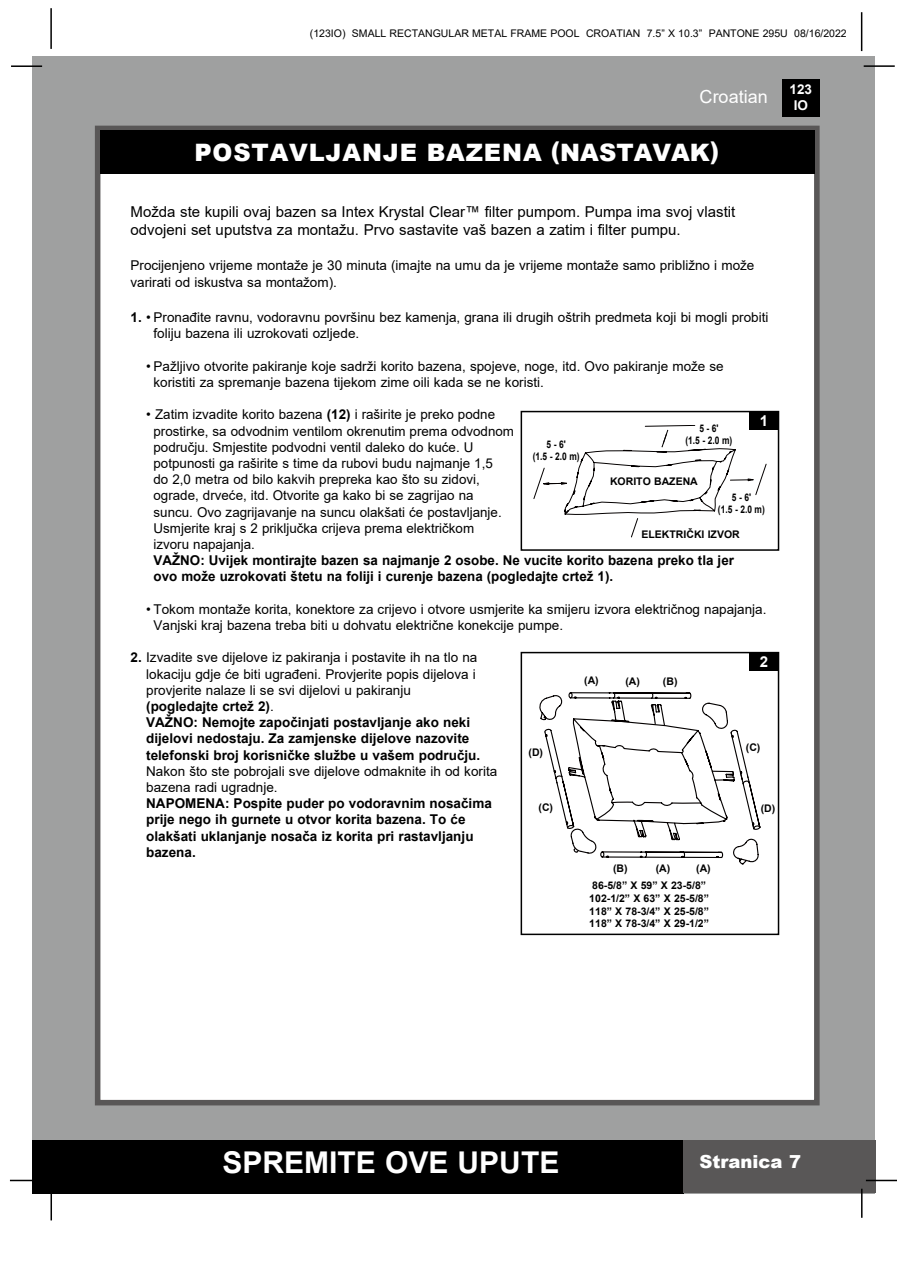
<style>
.page{position:relative;width:897px;height:1264px;background:#fff}
.page>*{position:absolute;margin:0;border:0;box-sizing:border-box;transform-origin:0 0}
.t1{font:700 30px "Arial";color:#fff}
.t2{font:900 24px "Arial";letter-spacing:.035em;color:#fff}
.t3{font:900 18px "Arial";color:#fff}
.t4{font:18px "Arial";color:#fff}
.t5{font:15px/18px "Arial";color:#000}
.t6{font:700 15px "Arial";color:#fff}
.t7{font:13.5px/16.2px "Arial";color:#000}
.t8{font:700 13.5px/16.2px "Arial";color:#000}
.t9{font:700 13.5px/16.2px "Arial";color:#fff;text-align:center}
.t10{font:700 10.5px/12.6px "Arial";color:#000}
.t11{font:10.5px "Arial";color:#000}
.t12{font:700 10.5px/12px "Arial";color:#000;text-align:center;scale:.8 1}
.s1{font-weight:700}
.s2{font-weight:400}
</style>
<div class="page">
<div style="left:33px;top:56px;width:842px;height:1137px;background:#9fa0a0"></div>
<div style="left:782px;top:79px;width:37px;height:38px;background:#000"></div>
<hr style="left:863px;top:65px;width:31px;height:2px;background:#000">
<hr style="left:50px;top:8px;width:2px;height:41px;background:#000">
<hr style="left:860px;top:12px;width:2px;height:39px;background:#000">
<div style="left:33px;top:1140px;width:650px;height:53px;background:#000"></div>
<div style="left:683px;top:1140px;width:192px;height:53px;background:#595757"></div>
<hr style="left:865px;top:1179px;width:31px;height:2px;background:#000">
<hr style="left:860px;top:1188px;width:2px;height:29px;background:#000">
<hr style="left:50px;top:1190px;width:2px;height:30px;background:#000">
<hr style="left:10px;top:1179px;width:31px;height:2px;background:#000">
<hr style="left:11px;top:65px;width:31px;height:2px;background:#000">
<div style="left:95px;top:126px;width:724px;height:979px;background:#fff;border:6px solid #595757"></div>
<div style="left:100px;top:130px;width:714px;height:44px;background:#000"></div>
<svg style="left:533px;top:425px;width:233px;height:113px"></svg>
<div style="left:520px;top:411px;width:259px;height:140px;border:2px solid #000"></div>
<div style="left:749px;top:412px;width:28px;height:18px;background:#000"></div>
<svg style="left:568px;top:692px;width:123px;height:2px"></svg>
<svg style="left:539px;top:694px;width:222px;height:171px"></svg>
<div style="left:520px;top:652px;width:259px;height:283px;border:2px solid #000"></div>
<div style="left:749px;top:653px;width:28px;height:18px;background:#000"></div>
<p class="t11" style="left:310px;top:26px;width:538px">(123IO) SMALL RECTANGULAR METAL FRAME POOL CROATIAN 7.5” X 10.3” PANTONE 295U 08/16/2022</p>
<h3 class="t4" style="left:699px;top:84px;width:70px">Croatian</h3>
<h2 class="t2" style="left:194px;top:135px;width:526px">POSTAVLJANJE BAZENA (NASTAVAK)</h2>
<p class="t9" style="left:789px;top:81px;width:24px">123<br>IO</p>
<p class="t5" style="left:130px;top:203px;width:606px">Možda ste kupili ovaj bazen sa Intex Krystal Clear™ filter pumpom. Pumpa ima svoj vlastit odvojeni set uputstva za montažu. Prvo sastavite vaš bazen a zatim i filter pumpu.</p>
<p class="t7" style="left:130px;top:256px;width:625px;line-height:17px">Procijenjeno vrijeme montaže je 30 minuta (imajte na umu da je vrijeme montaže samo približno i može varirati od iskustva sa montažom).</p>
<p class="t7" style="left:153px;top:309px;width:616px;text-indent:-23px"><span class="s1">1.</span> • Pronađite ravnu, vodoravnu površinu bez kamenja, grana ili drugih oštrih predmeta koji bi mogli probiti foliju bazena ili uzrokovati ozljede.</p>
<p class="t7" style="left:153px;top:358px;width:571px;text-indent:-7px">• Pažljivo otvorite pakiranje koje sadrži korito bazena, spojeve, noge, itd. Ovo pakiranje može se koristiti za spremanje bazena tijekom zime oili kada se ne koristi.</p>
<p class="t7" style="left:153px;top:406px;width:362px;text-indent:-7px">• Zatim izvadite korito bazena <span class="s1">(12)</span> i raširite je preko podne prostirke, sa odvodnim ventilom okrenutim prema odvodnom području. Smjestite podvodni ventil daleko do kuće. U potpunosti ga raširite s time da rubovi budu najmanje 1,5<br>do 2,0 metra od bilo kakvih prepreka kao što su zidovi, ograde, drveće, itd. Otvorite ga kako bi se zagrijao na suncu. Ovo zagrijavanje na suncu olakšati će postavljanje.<br>Usmjerite kraj s 2 priključka crijeva prema električkom<br>izvoru napajanja.</p>
<p class="t8" style="left:153px;top:552px;width:582px">VAŽNO: Uvijek montirajte bazen sa najmanje 2 osobe. Ne vucite korito bazena preko tla jer ovo može uzrokovati štetu na foliji i curenje bazena (pogledajte crtež 1).</p>
<p class="t7" style="left:153px;top:601px;width:614px;text-indent:-7px">• Tokom montaže korita, konektore za crijevo i otvore usmjerite ka smijeru izvora električnog napajanja.<br>Vanjski kraj bazena treba biti u dohvatu električne konekcije pumpe.</p>
<p class="t8" style="left:146px;top:650px;width:335px;text-indent:-16px">2. <span class="s2">Izvadite sve dijelove iz pakiranja i postavite ih na tlo na lokaciju gdje će biti ugrađeni. Provjerite popis dijelova i provjerite nalaze li se svi dijelovi u pakiranju </span>(pogledajte crtež 2)<span class="s2">.<br></span>VAŽNO: Nemojte započinjati postavljanje ako neki dijelovi nedostaju. Za zamjenske dijelove nazovite telefonski broj korisničke službe u vašem području.</p>
<p class="t7" style="left:146px;top:763px;width:352px">Nakon što ste pobrojali sve dijelove odmaknite ih od korita bazena radi ugradnje.</p>
<p class="t8" style="left:146px;top:795px;width:347px">NAPOMENA: Pospite puder po vodoravnim nosačima prije nego ih gurnete u otvor korita bazena. To će olakšati uklanjanje nosača iz korita pri rastavljanju bazena.</p>
<p class="t6" style="left:759px;top:410px;width:10px">1</p>
<p class="t12" style="left:685px;top:422px;width:60px">5 - 6'<br>(1.5 - 2.0 m)</p>
<p class="t12" style="left:532px;top:438px;width:60px">5 - 6'<br>(1.5 - 2.0 m)</p>
<p class="t10" style="left:610px;top:475px;width:89px">KORITO BAZENA</p>
<p class="t12" style="left:717px;top:492px;width:60px">5 - 6'<br>(1.5 - 2.0 m)</p>
<p class="t10" style="left:641px;top:528px;width:100px">ELEKTRIČKI IZVOR</p>
<p class="t6" style="left:759px;top:651px;width:10px">2</p>
<p class="t10" style="left:584px;top:674px;width:16px">(A)</p>
<p class="t10" style="left:625px;top:675px;width:16px">(A)</p>
<p class="t10" style="left:662px;top:675px;width:16px">(B)</p>
<p class="t10" style="left:745px;top:741px;width:16px">(C)</p>
<p class="t10" style="left:528px;top:745px;width:16px">(D)</p>
<p class="t10" style="left:538px;top:801px;width:16px">(C)</p>
<p class="t10" style="left:760px;top:802px;width:16px">(D)</p>
<p class="t10" style="left:613px;top:862px;width:16px">(B)</p>
<p class="t10" style="left:655px;top:861px;width:16px">(A)</p>
<p class="t10" style="left:696px;top:861px;width:16px">(A)</p>
<p class="t10" style="left:589px;top:879px;width:121px">86-5/8” X 59” X 23-5/8”<br>102-1/2” X 63” X 25-5/8”<br>118” X 78-3/4” X 25-5/8”<br>118” X 78-3/4” X 29-1/2”</p>
<h1 class="t1" style="left:222px;top:1141px;width:338px">SPREMITE OVE UPUTE</h1>
<h3 class="t3" style="left:699px;top:1149px;width:103px">Stranica 7</h3>
</div>
